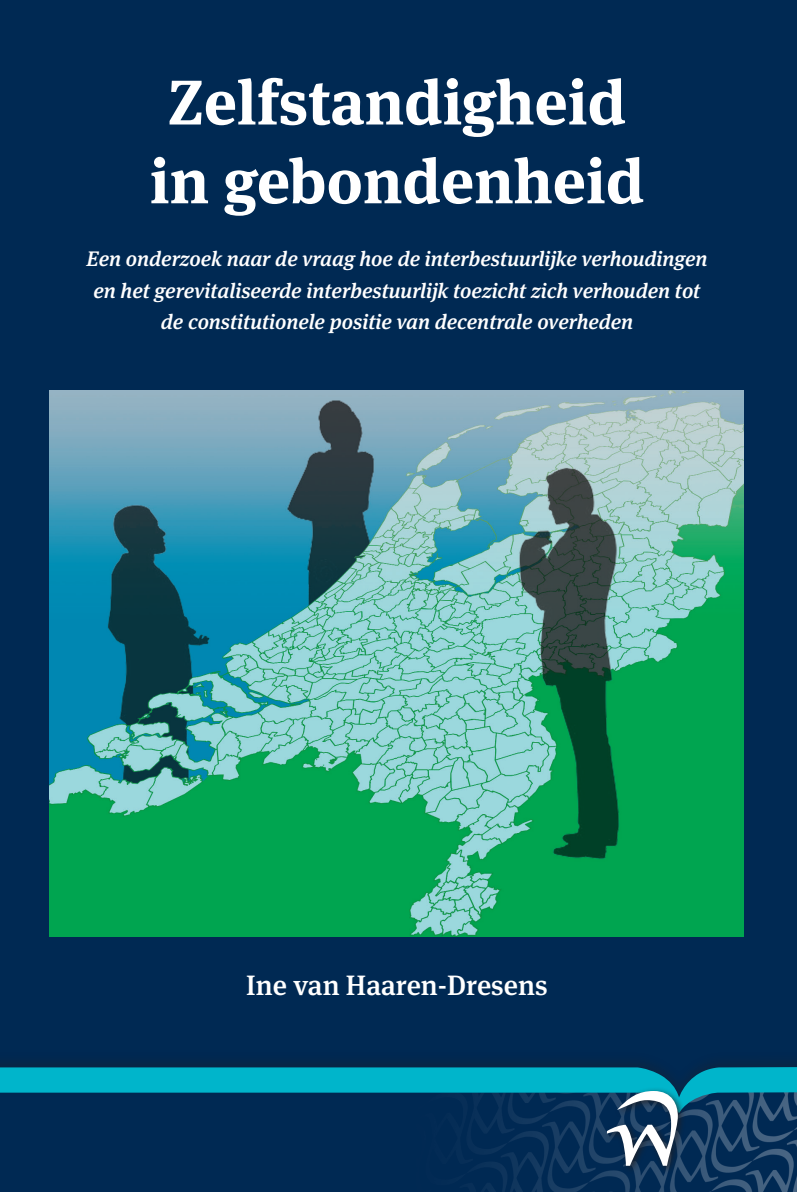
<style>
.page{position:relative;width:797px;height:1192px;background:#fff}
.page>*{position:absolute;margin:0;border:0;box-sizing:border-box;transform-origin:0 0}
.t1{font:700 63px/78.8px "Meta Serif OT";color:#fff}
.t2{font:500 28px "Meta Serif OT";color:#fff}
.t3{font:italic 500 21px/31.5px "Meta Serif OT";color:#fff;text-align:center}
</style>
<div class="page">
<div style="left:0;top:0;width:797px;height:1112px;background:#002953"></div>
<div style="left:0;top:1165px;width:334px;height:26px;background:#002953"></div>
<img style="left:334px;top:1165px;width:463px;height:26px">
<div style="left:0;top:1051px;width:797px;height:66px;background:#02284f"></div>
<div style="left:603px;top:1086px;width:83px;height:88px;background:#231f20;opacity:.75"></div>
<svg style="left:0;top:1067px;width:797px;height:98px"></svg>
<img style="left:49px;top:391px;width:695px;height:545px">
<h1 class="t1" style="left:150px;top:64px;width:496px">Zelfstandigheid in gebondenheid</h1>
<p class="t3" style="left:86px;top:243px;width:622px">Een onderzoek naar de vraag hoe de interbestuurlijke verhoudingen en het gerevitaliseerde interbestuurlijk toezicht zich verhouden tot de constitutionele positie van decentrale overheden</p>
<h2 class="t2" style="left:246px;top:968px;width:303px">Ine van Haaren-Dresens</h2>
</div>
